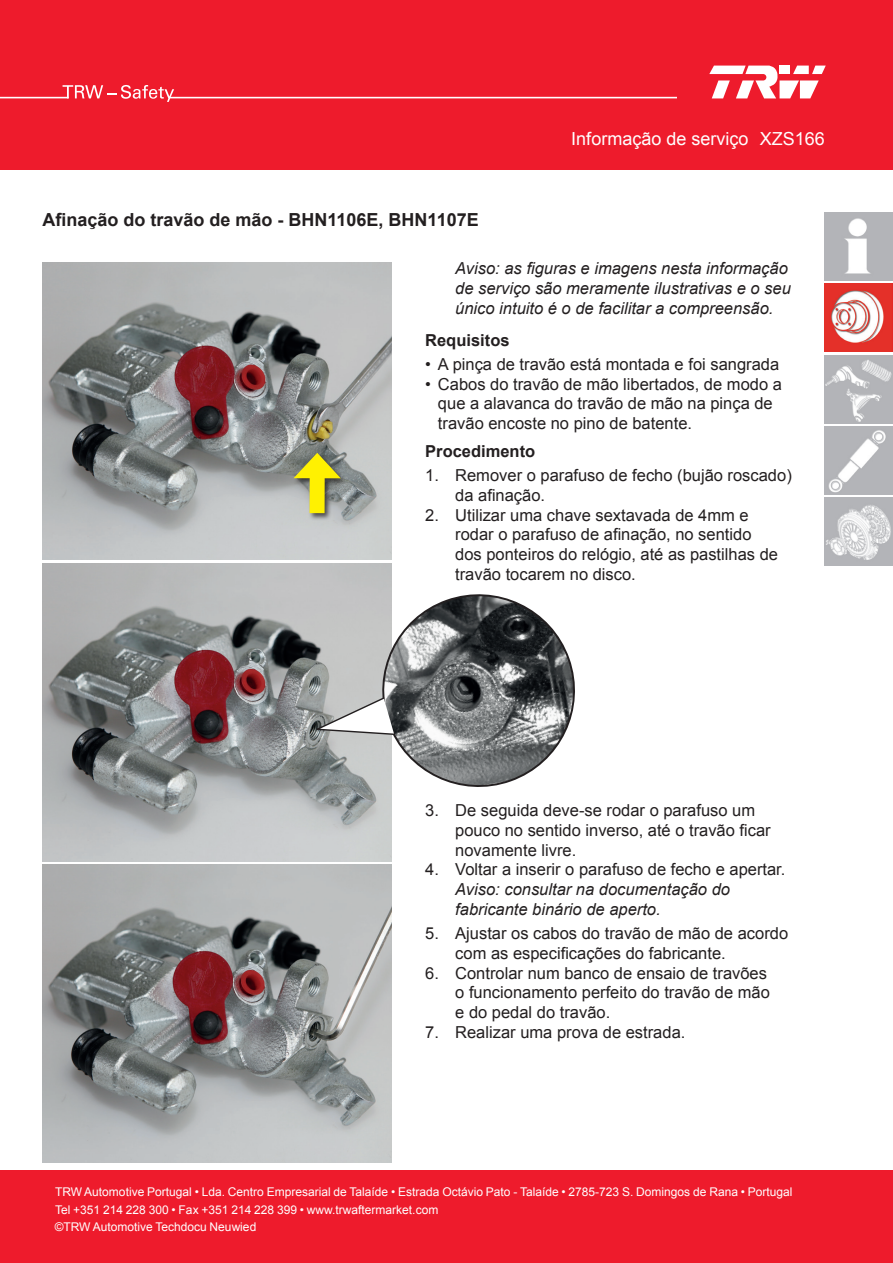
<style>
.page{position:relative;width:893px;height:1263px;background:#ee1b2c}
.page>*{position:absolute;margin:0;border:0;box-sizing:border-box;transform-origin:0 0}
.t1{font:700 18px "Arial";color:#231f20}
.t2{font:18px "Arial";color:#fff}
.t3{font:16.5px/19.8px "Arial";color:#231f20}
.t4{font:italic 16.5px/19.8px "Arial";color:#231f20}
.t5{font:700 16.5px "Arial";color:#231f20}
.t6{font:12px/17.2px "Arial";color:#fff}
</style>
<div class="page">
<svg style="left:63px;top:85px;width:111px;height:17px"></svg>
<hr style="left:0;top:97px;width:69px;height:1px;background:#fff">
<hr style="left:169px;top:97px;width:507px;height:1px;background:#fff">
<svg style="left:709px;top:66px;width:117px;height:32px"></svg>
<div style="left:0;top:171px;width:893px;height:999px;background:#fff"></div>
<img style="left:825px;top:213px;width:68px;height:68px">
<img style="left:825px;top:284px;width:68px;height:68px">
<img style="left:825px;top:355px;width:68px;height:68px">
<img style="left:825px;top:426px;width:68px;height:68px">
<img style="left:825px;top:497px;width:68px;height:68px">
<img style="left:43px;top:262px;width:348px;height:298px">
<img style="left:43px;top:563px;width:348px;height:298px">
<img style="left:43px;top:865px;width:348px;height:297px">
<svg style="left:371px;top:583px;width:204px;height:215px"></svg>
<svg style="left:312px;top:696px;width:84px;height:40px"></svg>
<div style="left:293px;top:452px;width:55px;height:69px;background:#231f20;opacity:.75"></div>
<div style="left:310px;top:468px;width:15px;height:45px;background:#fff101"></div>
<svg style="left:294px;top:453px;width:47px;height:25px"></svg>
<p class="t2" style="left:571px;top:127px;width:179px">Informação de serviço</p>
<p class="t2" style="left:760px;top:127px;width:67px">XZS166</p>
<p class="t1" style="left:43px;top:207px;width:438px">Afinação do travão de mão - BHN1106E, BHN1107E</p>
<p class="t4" style="left:455px;top:259px;width:337px">Aviso: as figuras e imagens nesta informação de serviço são meramente ilustrativas e o seu único intuito é o de facilitar a compreensão.</p>
<p class="t5" style="left:425px;top:330px;width:86px">Requisitos</p>
<p class="t3" style="left:425px;top:355px;width:355px">• A pinça de travão está montada e foi sangrada</p>
<p class="t3" style="left:438px;top:374px;width:345px;text-indent:-13px">• Cabos do travão de mão libertados, de modo a que a alavanca do travão de mão na pinça de travão encoste no pino de batente.</p>
<p class="t5" style="left:425px;top:440px;width:112px">Procedimento</p>
<p class="t3" style="left:455px;top:465px;width:338px;text-indent:-30px">1. Remover o parafuso de fecho (bujão roscado) da afinação.</p>
<p class="t3" style="left:455px;top:505px;width:324px;text-indent:-30px">2. Utilizar uma chave sextavada de 4mm e rodar o parafuso de afinação, no sentido dos ponteiros do relógio, até as pastilhas de travão tocarem no disco.</p>
<p class="t3" style="left:455px;top:800px;width:317px;text-indent:-30px">3. De seguida deve-se rodar o parafuso um pouco no sentido inverso, até o travão ficar novamente livre.</p>
<p class="t3" style="left:425px;top:860px;width:362px">4. Voltar a inserir o parafuso de fecho e apertar.</p>
<p class="t4" style="left:455px;top:880px;width:276px">Aviso: consultar na documentação do fabricante binário de aperto.</p>
<p class="t3" style="left:455px;top:923px;width:334px;text-indent:-30px">5. Ajustar os cabos do travão de mão de acordo com as especificações do fabricante.</p>
<p class="t3" style="left:455px;top:963px;width:316px;text-indent:-30px">6. Controlar num banco de ensaio de travões o funcionamento perfeito do travão de mão e do pedal do travão.</p>
<p class="t3" style="left:425px;top:1022px;width:262px">7. Realizar uma prova de estrada.</p>
<p class="t6" style="left:55px;top:1184px;width:739px">TRW Automotive Portugal • Lda. Centro Empresarial de Talaíde • Estrada Octávio Pato - Talaíde • 2785-723 S. Domingos de Rana • Portugal<br>Tel +351 214 228 300 • Fax +351 214 228 399 • www.trwaftermarket.com</p>
<p class="t6" style="left:55px;top:1218px;width:203px">©TRW Automotive Techdocu Neuwied</p>
</div>
